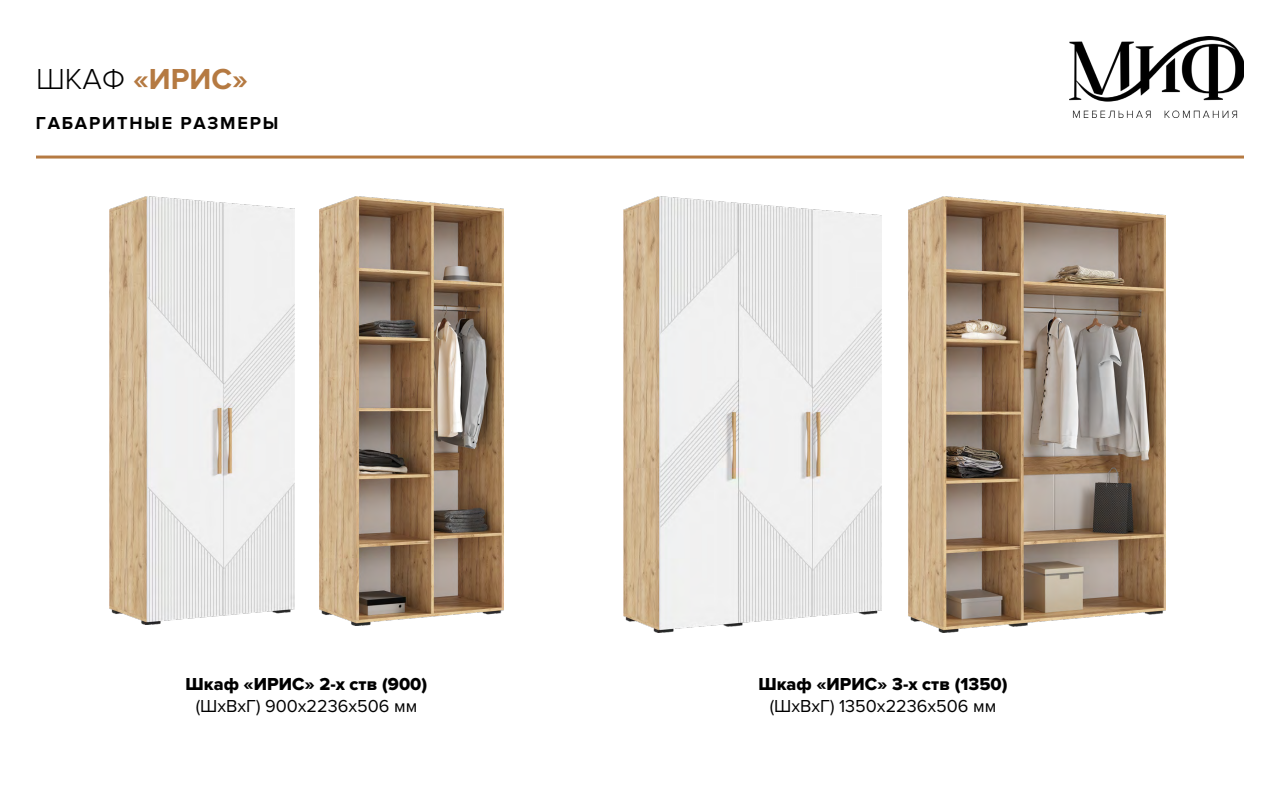
<style>
.page{position:relative;width:1280px;height:800px;background:#fff}
.page>*{position:absolute;margin:0;border:0;box-sizing:border-box;transform-origin:0 0}
.t1{font:700 30px "Proxima Nova";color:#b57a42}
.t2{font:18px "Proxima Nova Extrabld";color:#000}
.t3{font:18px "Proxima Nova";color:#000}
.t4{font:700 18px "Proxima Nova";letter-spacing:.1em;color:#000}
.s1{font-weight:300;color:#000}
</style>
<div class="page">
<img style="left:1069px;top:36px;width:175px;height:81px">
<hr style="left:36px;top:156px;width:1208px;height:3px;background:#b57a42">
<img style="left:109px;top:197px;width:186px;height:428px">
<img style="left:319px;top:197px;width:185px;height:428px">
<img style="left:623px;top:197px;width:259px;height:435px">
<img style="left:909px;top:197px;width:256px;height:436px">
<h1 class="t1" style="left:36px;top:61px;width:213px"><span class="s1">ШКАФ</span> «ИРИС»</h1>
<p class="t4" style="left:36px;top:112px;width:244px">ГАБАРИТНЫЕ РАЗМЕРЫ</p>
<p class="t2" style="left:186px;top:674px;width:243px">Шкаф «ИРИС» 2-х ств (900)</p>
<p class="t3" style="left:196px;top:695px;width:223px">(ШхВхГ) 900х2236х506 мм</p>
<p class="t2" style="left:758px;top:674px;width:251px">Шкаф «ИРИС» 3-х ств (1350)</p>
<p class="t3" style="left:770px;top:695px;width:228px">(ШхВхГ) 1350х2236х506 мм</p>
</div>
